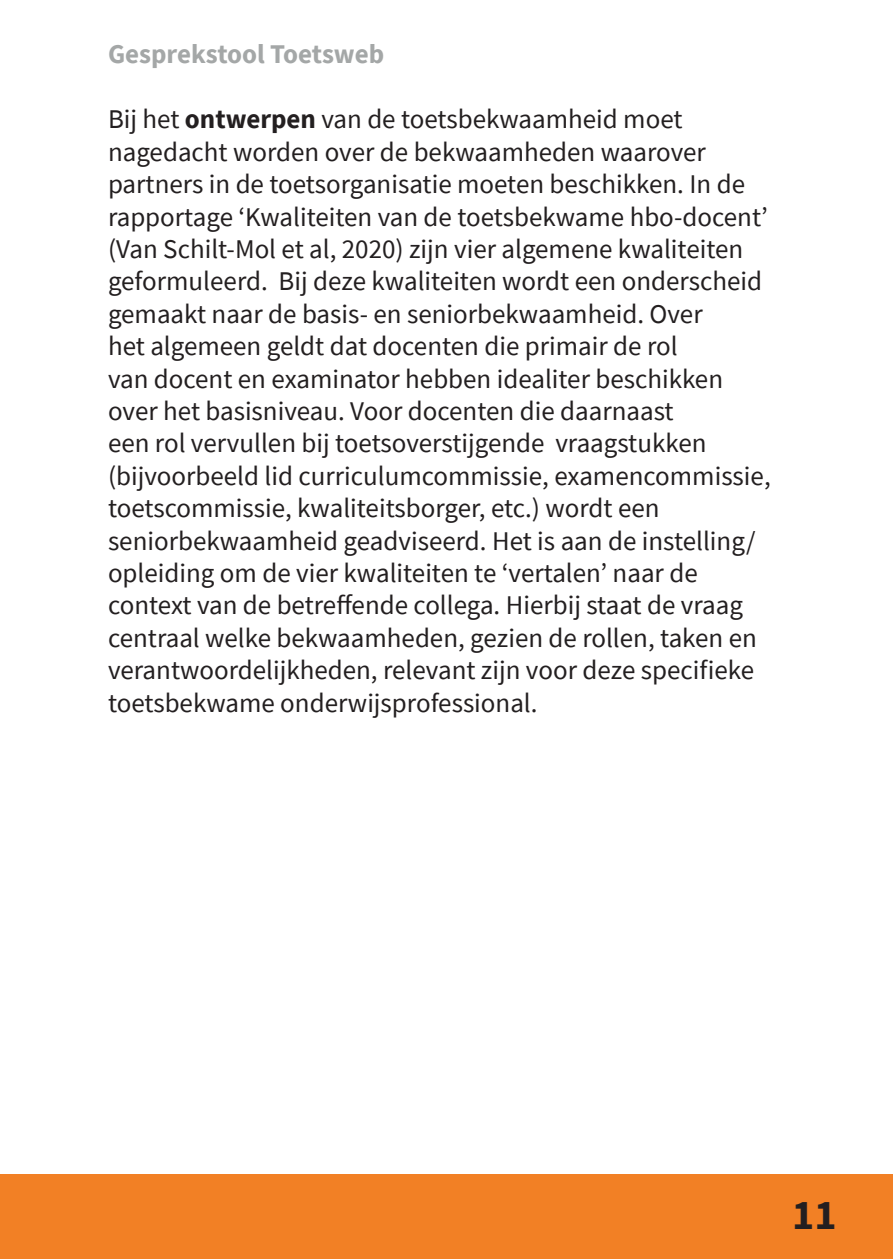
<style>
.page{position:relative;width:893px;height:1259px;background:#fff}
.page>*{position:absolute;margin:0;border:0;box-sizing:border-box;transform-origin:0 0}
.t1{font:700 42px "Source Sans Pro";color:#231f20}
.t2{font:27px/32.4px "Source Sans Pro";color:#231f20}
.t3{font:700 27px "Source Sans Pro";color:#a4a7a7}
.s1{font-weight:700}
</style>
<div class="page">
<div style="left:0;top:1174px;width:893px;height:85px;background:#f28025"></div>
<p class="t3" style="left:108px;top:36px;width:278px">Gesprekstool Toetsweb</p>
<p class="t2" style="left:108px;top:103px;width:664px">Bij het <span class="s1">ontwerpen</span> van de toetsbekwaamheid moet nagedacht worden over de bekwaamheden waarover partners in de toetsorganisatie moeten beschikken. In de rapportage ‘Kwaliteiten van de toetsbekwame hbo-docent’ (Van Schilt-Mol et al, 2020) zijn vier algemene kwaliteiten geformuleerd. Bij deze kwaliteiten wordt een onderscheid gemaakt naar de basis- en seniorbekwaamheid. Over<br>het algemeen geldt dat docenten die primair de rol<br>van docent en examinator hebben idealiter beschikken over het basisniveau. Voor docenten die daarnaast<br>een rol vervullen bij toetsoverstijgende vraagstukken (bijvoorbeeld lid curriculumcommissie, examencommissie, toetscommissie, kwaliteitsborger, etc.) wordt een seniorbekwaamheid geadviseerd. Het is aan de instelling/ opleiding om de vier kwaliteiten te ‘vertalen’ naar de context van de betreffende collega. Hierbij staat de vraag centraal welke bekwaamheden, gezien de rollen, taken en verantwoordelijkheden, relevant zijn voor deze specifieke toetsbekwame onderwijsprofessional.</p>
<p class="t1" style="left:792px;top:1186px;width:46px">11</p>
</div>
